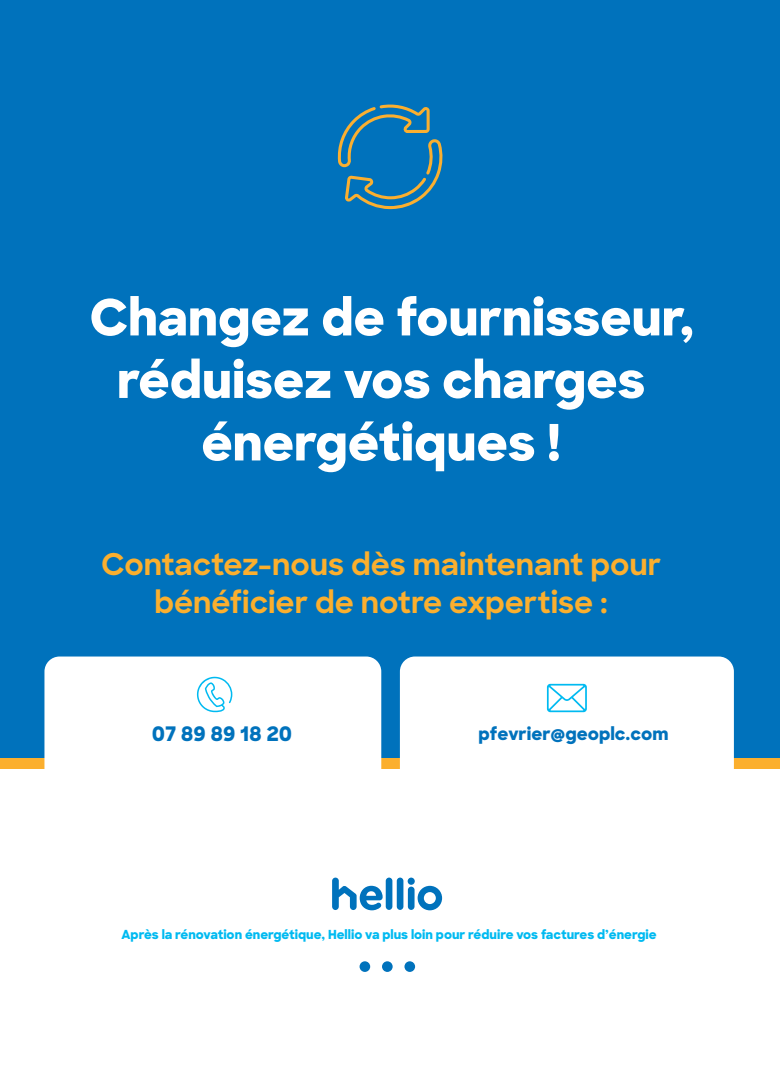
<style>
.page{position:relative;width:780px;height:1088px;background:#fff}
.page>*{position:absolute;margin:0;border:0;box-sizing:border-box;transform-origin:0 0}
.t1{font:800 50px/62.5px "Sharp Sans";color:#fff;text-align:center}
.t2{font:700 30px/37.5px "Sharp Sans";color:#fbaf2e;text-align:center}
.t3{font:800 20px "Sharp Sans";color:#0072bc}
.t4{font:800 17.5px "Sharp Sans";color:#0072bc}
.t5{font:800 12.5px "Sharp Sans";color:#00baf1}
</style>
<div class="page">
<div style="left:0;top:0;width:780px;height:758px;background:#0072bc"></div>
<div style="left:0;top:758px;width:780px;height:11px;background:#fbaf2e"></div>
<div style="left:44px;top:656px;width:337px;height:128px;background:#fff;border-radius:15px"></div>
<svg style="left:197px;top:677px;width:35px;height:35px"></svg>
<div style="left:400px;top:656px;width:333px;height:128px;background:#fff;border-radius:15px"></div>
<svg style="left:547px;top:684px;width:40px;height:28px"></svg>
<svg style="left:337px;top:104px;width:106px;height:105px"></svg>
<div style="left:359px;top:961px;width:11px;height:11px;background:#0072bc;border-radius:50%"></div>
<div style="left:404px;top:961px;width:11px;height:11px;background:#0072bc;border-radius:50%"></div>
<div style="left:382px;top:961px;width:10px;height:11px;background:#0072bc;border-radius:50%"></div>
<svg style="left:332px;top:877px;width:110px;height:33px"></svg>
<svg style="left:407px;top:877px;width:8px;height:8px"></svg>
<div style="left:408px;top:886px;width:6px;height:24px;background:#0072bc;border-radius:3px"></div>
<h1 class="t1" style="left:89px;top:284px;width:606px">Changez de fournisseur, réduisez vos charges énergétiques !</h1>
<h2 class="t2" style="left:101px;top:545px;width:561px">Contactez-nous dès maintenant pour bénéficier de notre expertise :</h2>
<h3 class="t3" style="left:152px;top:719px;width:142px">07 89 89 18 20</h3>
<h3 class="t4" style="left:478px;top:720px;width:191px">pfevrier@geoplc.com</h3>
<p class="t5" style="left:121px;top:925px;width:536px">Après la rénovation énergétique, Hellio va plus loin pour réduire vos factures d’énergie</p>
</div>
